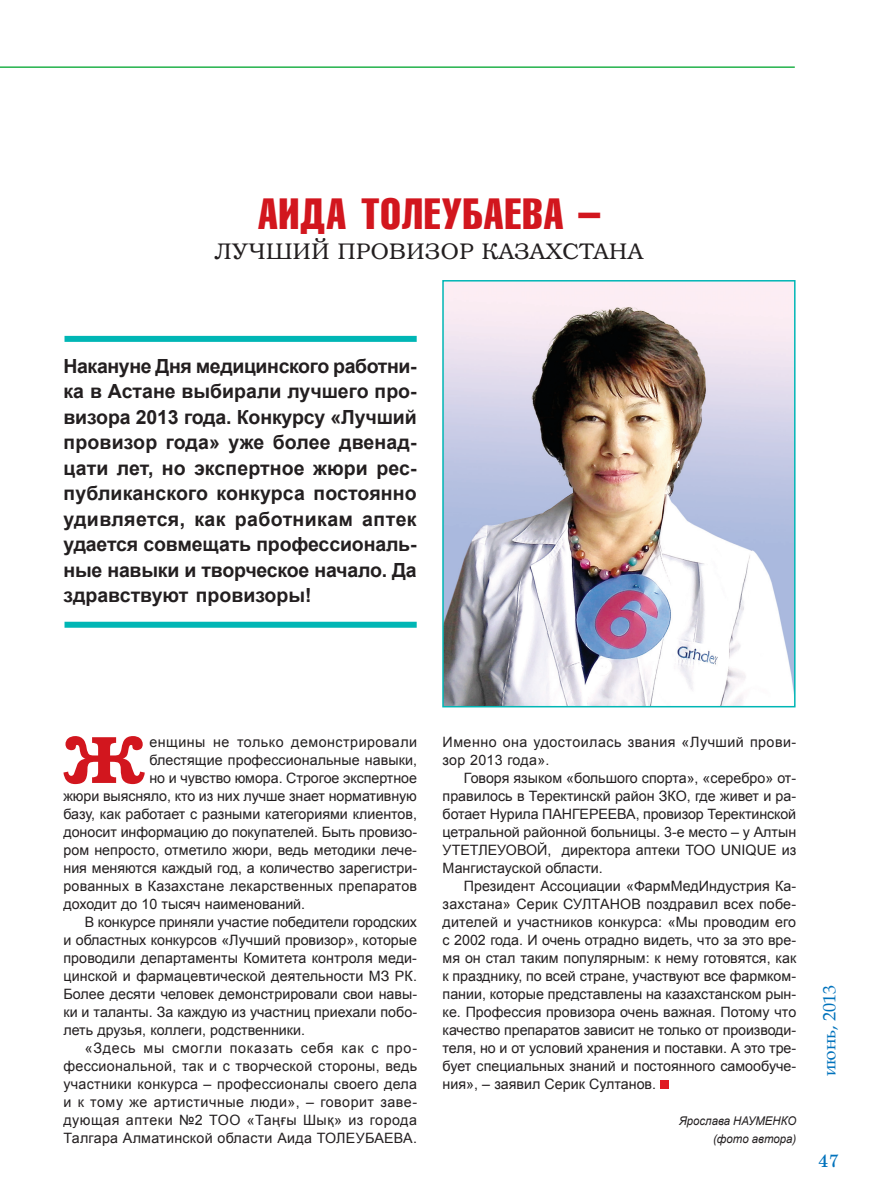
<style>
.page{position:relative;width:881px;height:1204px;background:#fff}
.page>*{position:absolute;margin:0;border:0;box-sizing:border-box;transform-origin:0 0}
.t1{font:700 67.05px "K Bookman";color:#d2161e}
.t2{font:43.5px "K Compressed";letter-spacing:.01em;color:#d2161e}
.t3{font:22.5px "K Bookman";letter-spacing:.025em;color:#231f20}
.t4{font:700 19.5px/25.5px "Arial";color:#231f20;text-align:justify}
.t5{font:18px "Book Antiqua";color:#0072bc}
.t6{font:18px "DS School";color:#0072bc}
.t7{font:14.25px/18px "Arial";color:#231f20;text-align:justify}
.t8{font:14.25px/18px "Arial";letter-spacing:.035em;color:#231f20}
.t9{font:14.25px "Arial";letter-spacing:.02em;color:#231f20}
.t10{font:14.25px "Arial";letter-spacing:.05em;color:#231f20}
.t11{font:italic 12px/18px "Arial";color:#231f20;text-align:right;scale:.95 1}
</style>
<div class="page">
<hr style="left:0;top:66px;width:794px;height:2px;background:#23b24b">
<div style="left:64px;top:336px;width:352px;height:6px;background:#00b6b5"></div>
<div style="left:64px;top:621px;width:352px;height:6px;background:#00b6b5"></div>
<img style="left:445px;top:283px;width:347px;height:421px">
<div style="left:442px;top:280px;width:353px;height:427px;border:2px solid #00b6b5"></div>
<div style="left:660px;top:1080px;width:8px;height:9px;background:#e01921"></div>
<h2 class="t2" style="left:258px;top:188px;width:343px">Аида Толеубаева –</h2>
<h3 class="t3" style="left:215px;top:238px;width:429px">лучший провиз ор Казахстана</h3>
<p class="t4" style="left:63px;top:353px;width:354px">Накануне Дня медицинского работни&shy;ка в Астане выбирали лучшего про&shy;визора 2013 года. Конкурсу «Лучший провизор года» уже более двенад&shy;цати лет, но экспертное жюри рес&shy;публиканского конкурса постоянно удивляется, как работникам аптек удается совмещать профессиональ&shy;ные навыки и творческое начало. Да здравствуют провизоры!</p>
<h1 class="t1" style="left:63px;top:720px;width:69px">Ж</h1>
<p class="t8" style="left:149px;top:733px;width:269px">енщины не только демонстрировали</p>
<p class="t7" style="left:149px;top:751px;width:269px">блестящие профессиональные навыки,</p>
<p class="t7" style="left:149px;top:769px;width:269px">но и чувство юмора. Строгое экспертное</p>
<p class="t7" style="left:63px;top:787px;width:355px">жюри выясняло, кто из них лучше знает нормативную</p>
<p class="t7" style="left:63px;top:805px;width:355px">базу, как работает с разными категориями клиентов,</p>
<p class="t7" style="left:63px;top:823px;width:355px">доносит информацию до покупателей. Быть провизо-</p>
<p class="t7" style="left:63px;top:841px;width:355px">ром непросто, отметило жюри, ведь методики лече-</p>
<p class="t7" style="left:63px;top:859px;width:355px">ния меняются каждый год, а количество зарегистри-</p>
<p class="t7" style="left:63px;top:877px;width:355px">рованных в Казахстане лекарственных препаратов</p>
<p class="t7" style="left:63px;top:895px;width:243px">доходит до 10 тысяч наименований.</p>
<p class="t7" style="left:85px;top:913px;width:333px">В конкурсе приняли участие победители городских</p>
<p class="t7" style="left:63px;top:931px;width:355px">и областных конкурсов «Лучший провизор», которые</p>
<p class="t7" style="left:63px;top:949px;width:355px">проводили департаменты Комитета контроля меди-</p>
<p class="t7" style="left:63px;top:967px;width:355px">цинской и фармацевтической деятельности МЗ РК.</p>
<p class="t7" style="left:63px;top:985px;width:355px">Более десяти человек демонстрировали свои навы-</p>
<p class="t7" style="left:63px;top:1003px;width:355px">ки и таланты. За каждую из участниц приехали побо-</p>
<p class="t7" style="left:63px;top:1021px;width:243px">леть друзья, коллеги, родственники.</p>
<p class="t10" style="left:85px;top:1038px;width:334px">«Здесь мы смогли показать себя как с про-</p>
<p class="t9" style="left:63px;top:1056px;width:355px">фессиональной, так и с творческой стороны, ведь</p>
<p class="t9" style="left:63px;top:1074px;width:355px">участники конкурса – профессионалы своего дела</p>
<p class="t8" style="left:63px;top:1093px;width:355px">и к тому же артистичные люди», – говорит заве-</p>
<p class="t8" style="left:63px;top:1111px;width:355px">дующая аптеки №2 ТОО «Таңғы Шық» из города</p>
<p class="t9" style="left:63px;top:1128px;width:355px">Талгара Алматинской области Аида ТОЛЕУБАЕВА.</p>
<p class="t8" style="left:442px;top:733px;width:355px">Именно она удостоилась звания «Лучший прови&shy;зор 2013 года».</p>
<p class="t7" style="left:442px;top:769px;width:355px;text-indent:21px">Говоря языком «большого спорта», «серебро» от&shy;правилось в Теректинскй район ЗКО, где живет и ра&shy;ботает Нурила ПАНГЕРЕЕВА, провизор Теректинской цетральной районной больницы. 3-е место – у Алтын УТЕТЛЕУОВОЙ, директора аптеки ТОО UNIQUE из Мангистауской области.</p>
<p class="t7" style="left:442px;top:877px;width:355px;text-indent:21px">Президент Ассоциации «ФармМедИндустрия Ка&shy;захстана» Серик СУЛТАНОВ поздравил всех побе&shy;дителей и участников конкурса: «Мы проводим его с 2002 года. И очень отрадно видеть, что за это вре&shy;мя он стал таким популярным: к нему готовятся, как к празднику, по всей стране, участвуют все фармком&shy;пании, которые представлены на казахстанском рын&shy;ке. Профессия провизора очень важная. Потому что качество препаратов зависит не только от производи&shy;теля, но и от условий хранения и поставки. А это тре&shy;бует специальных знаний и постоянного самообуче&shy;ния», – заявил Серик Султанов.</p>
<p class="t11" style="left:678px;top:1111px;width:125px">Ярослава НАУМЕНКО (фото автора)</p>
<p class="t5" style="left:816px;top:1075px;width:92px;rotate:-90deg">июнь, 2013</p>
<p class="t6" style="left:817px;top:1151px;width:22px">47</p>
</div>
